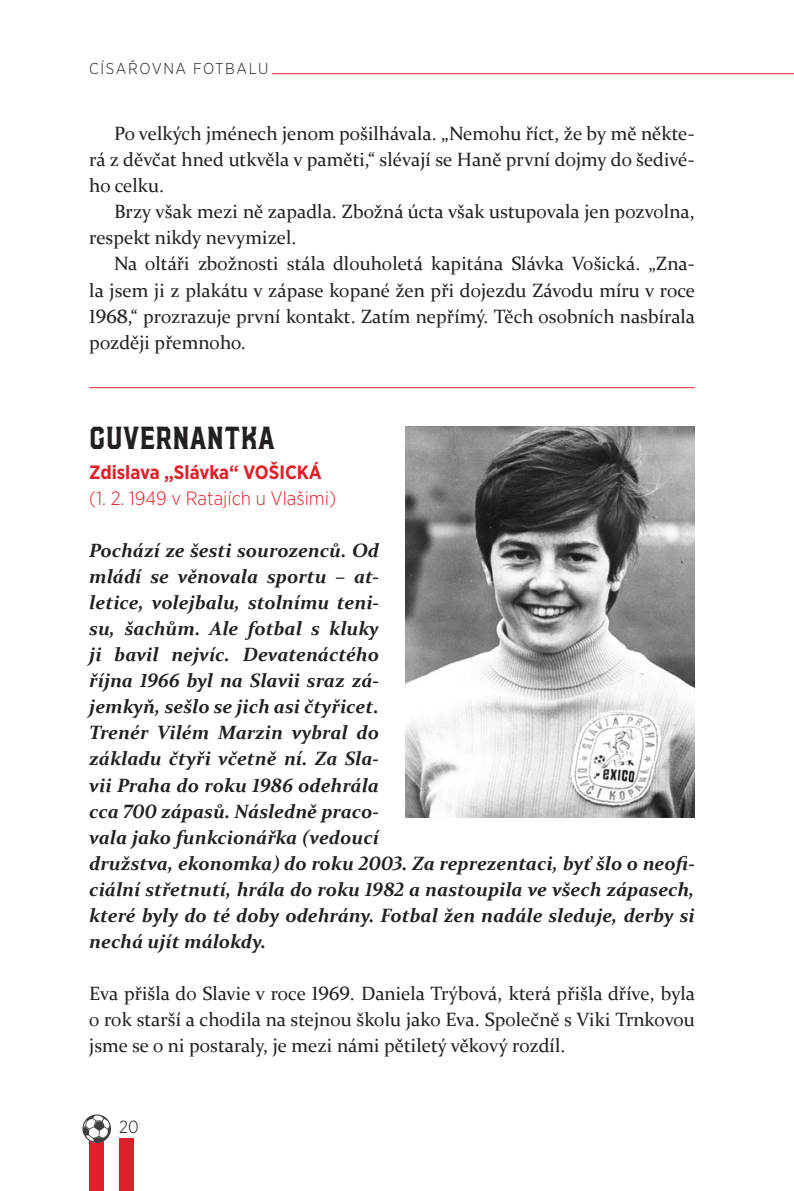
<style>
.page{position:relative;width:794px;height:1191px;background:#fff}
.page>*{position:absolute;margin:0;border:0;box-sizing:border-box;transform-origin:0 0}
.NADPIS2{font:28px "Hudson NY Pro Serif Semi Bld";color:#231f20;scale:.9 1}
.TEXT{font:italic 700 19.25px/26.1px "Constantia";color:#231f20}
.TEXT-2{font:19.25px/26.1px "Constantia";color:#231f20;text-align:justify}
.TEXT1{font:19.25px/26.1px "Constantia";color:#231f20;text-align:justify}
.narození{font:300 19.25px "Gotham Narrow";color:#de2229}
.jméno{font:700 19.25px "Gotham Narrow";color:#de2229}
.t1{font:300 17.5px "Gotham Narrow";color:#231f20}
.t2{font:300 15.75px "Gotham Narrow";letter-spacing:.1em;color:#231f20}
</style>
<div class="page">
<hr style="left:89px;top:73px;width:705px;height:1px;background:#de2229">
<div style="left:119px;top:1137px;width:15px;height:54px;background:#de2229"></div>
<div style="left:89px;top:1137px;width:15px;height:54px;background:#de2229"></div>
<svg style="left:82px;top:1114px;width:29px;height:29px"></svg>
<div style="left:84px;top:57px;width:188px;height:25px;background:#fff"></div>
<img style="left:405px;top:427px;width:289px;height:390px">
<hr style="left:89px;top:387px;width:605px;height:1px;background:#de2229">
<p class="t2" style="left:89px;top:59px;width:181px">CÍSAŘOVNA FOTBALU</p>
<p class="TEXT-2" style="left:89px;top:120px;width:607px;text-indent:25px">Po velkých jménech jenom pošilhávala. „Nemohu říct, že by mě někte&shy;rá z děvčat hned utkvěla v paměti,“ slévají se Haně první dojmy do šedivé&shy;ho celku.</p>
<p class="TEXT-2" style="left:89px;top:198px;width:607px;text-indent:25px">Brzy však mezi ně zapadla. Zbožná úcta však ustupovala jen pozvolna, respekt nikdy nevymizel.</p>
<p class="TEXT-2" style="left:89px;top:250px;width:607px;text-indent:25px">Na oltáři zbožnosti stála dlouholetá kapitána Slávka Vošická. „Zna&shy;la jsem ji z plakátu v zápase kopané žen při dojezdu Závodu míru v roce 1968,“ prozrazuje první kontakt. Zatím nepřímý. Těch osobních nasbírala později přemnoho.</p>
<p class="NADPIS2" style="left:89px;top:420px;width:208px">GUVERNANTKA</p>
<p class="jméno" style="left:89px;top:460px;width:234px">Zdislava „Slávka“ VOŠICKÁ</p>
<p class="narození" style="left:89px;top:486px;width:248px">(1. 2. 1949 v Ratajích u Vlašimi)</p>
<p class="TEXT" style="left:89px;top:536px;width:607px">Pochází ze šesti sourozenců. Od<br>mládí se věnovala sportu – at-<br>letice, volejbalu, stolnímu teni-<br>su, šachům. Ale fotbal s kluky<br>ji bavil nejvíc. Devatenáctého<br>října 1966 byl na Slavii sraz zá-<br>jemkyň, sešlo se jich asi čtyřicet.<br>Trenér Vilém Marzin vybral do<br>základu čtyři včetně ní. Za Sla-<br>vii Praha do roku 1986 odehrála<br>cca 700 zápasů. Následně praco-<br>vala jako funkcionářka (vedoucí<br>družstva, ekonomka) do roku 2003. Za reprezentaci, byť šlo o neofi&shy;ciální střetnutí, hrála do roku 1982 a nastoupila ve všech zápasech, které byly do té doby odehrány. Fotbal žen nadále sleduje, derby si nechá ujít málokdy.</p>
<p class="TEXT1" style="left:89px;top:979px;width:607px">Eva přišla do Slavie v roce 1969. Daniela Trýbová, která přišla dříve, byla o rok starší a chodila na stejnou školu jako Eva. Společně s Viki Trnkovou jsme se o ni postaraly, je mezi námi pětiletý věkový rozdíl.</p>
<p class="t1" style="left:119px;top:1116px;width:21px">20</p>
</div>
